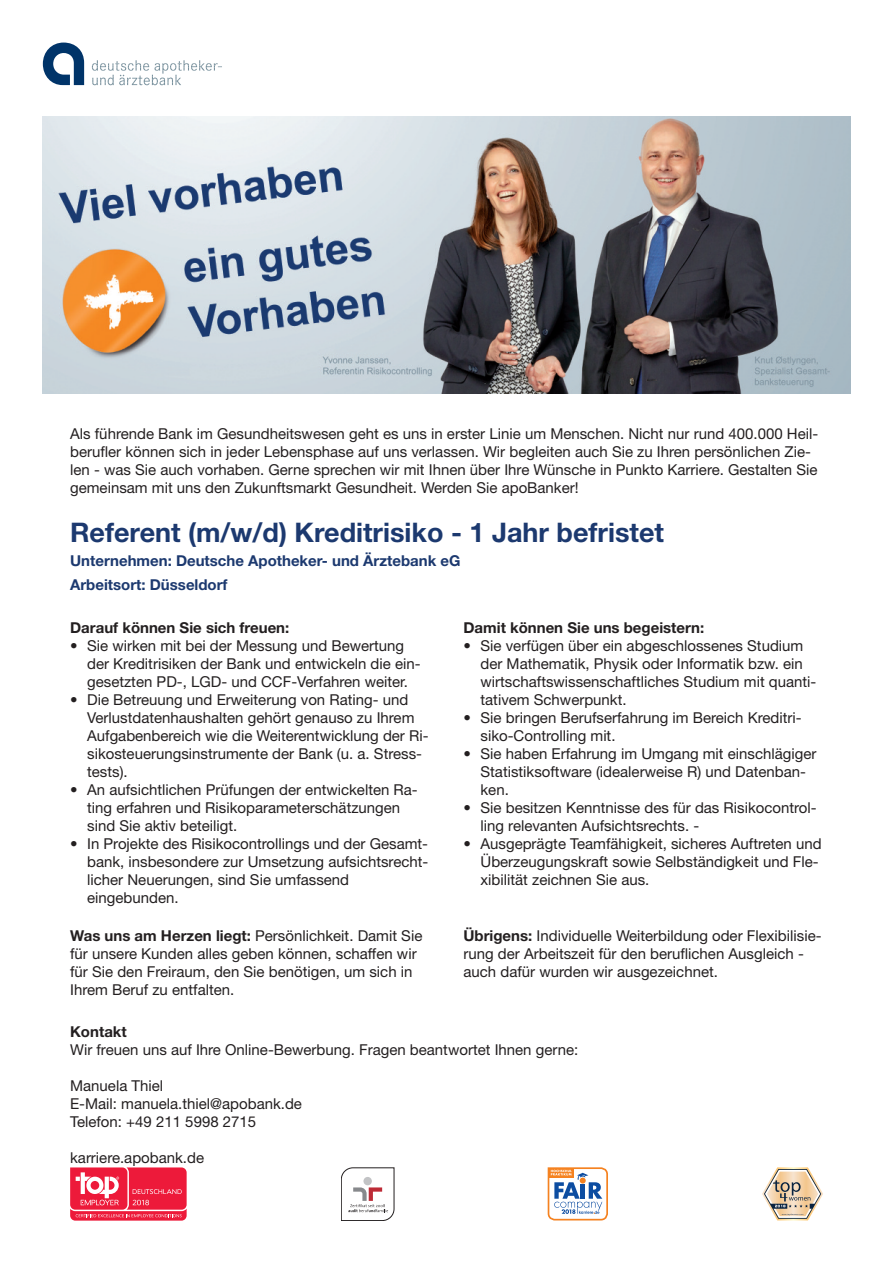
<style>
.page{position:relative;width:893px;height:1263px;background:#fff}
.page>*{position:absolute;margin:0;border:0;box-sizing:border-box;transform-origin:0 0}
.t1{font:700 27px "Helvetica Neue LT Com";color:#1c396f}
.t2{font:15px/18px "Helvetica Neue LT Com";color:#231f20}
.t3{font:700 15px/24px "Helvetica Neue LT Com";color:#1c396f}
.t4{font:700 15px "Helvetica Neue LT Com";color:#231f20}
.s1{font-weight:700}
</style>
<div class="page">
<svg style="left:43px;top:43px;width:41px;height:42px"></svg>
<svg style="left:92px;top:60px;width:130px;height:25px"></svg>
<img style="left:43px;top:117px;width:807px;height:276px">
<svg style="left:70px;top:1167px;width:117px;height:53px"></svg>
<svg style="left:341px;top:1167px;width:53px;height:53px"></svg>
<svg style="left:762px;top:1167px;width:61px;height:53px"></svg>
<svg style="left:548px;top:1167px;width:60px;height:53px"></svg>
<p class="t2" style="left:70px;top:424px;width:750px">Als führende Bank im Gesundheitswesen geht es uns in erster Linie um Menschen. Nicht nur rund 400.000 Heil&shy;berufler können sich in jeder Lebensphase auf uns verlassen. Wir begleiten auch Sie zu Ihren persönlichen Zie&shy;len - was Sie auch vorhaben. Gerne sprechen wir mit Ihnen über Ihre Wünsche in Punkto Karriere. Gestalten Sie gemeinsam mit uns den Zukunftsmarkt Gesundheit. Werden Sie apoBanker!</p>
<h1 class="t1" style="left:70px;top:515px;width:595px">Referent (m/w/d) Kreditrisiko - 1 Jahr befristet</h1>
<p class="t3" style="left:70px;top:548px;width:392px">Unternehmen: Deutsche Apotheker- und Ärztebank eG<br>Arbeitsort: Düsseldorf</p>
<p class="t4" style="left:70px;top:618px;width:221px">Darauf können Sie sich freuen:</p>
<p class="t2" style="left:87px;top:637px;width:335px;text-indent:-17px">• Sie wirken mit bei der Messung und Bewertung der Kreditrisiken der Bank und entwickeln die ein&shy;gesetzten PD-, LGD- und CCF-Verfahren weiter.</p>
<p class="t2" style="left:87px;top:691px;width:343px;text-indent:-17px">• Die Betreuung und Erweiterung von Rating- und Verlustdatenhaushalten gehört genauso zu Ihrem Aufgabenbereich wie die Weiterentwicklung der Ri&shy;sikosteuerungsinstrumente der Bank (u. a. Stress&shy;tests).</p>
<p class="t2" style="left:87px;top:781px;width:332px;text-indent:-17px">• An aufsichtlichen Prüfungen der entwickelten Ra&shy;ting erfahren und Risikoparameterschätzungen sind Sie aktiv beteiligt.</p>
<p class="t2" style="left:87px;top:835px;width:343px;text-indent:-17px">• In Projekte des Risikocontrollings und der Gesamt&shy;bank, insbesondere zur Umsetzung aufsichtsrecht&shy;licher Neuerungen, sind Sie umfassend eingebunden.</p>
<p class="t4" style="left:463px;top:618px;width:242px">Damit können Sie uns begeistern:</p>
<p class="t2" style="left:480px;top:637px;width:337px;text-indent:-17px">• Sie verfügen über ein abgeschlossenes Studium der Mathematik, Physik oder Informatik bzw. ein wirtschaftswissenschaftliches Studium mit quanti&shy;tativem Schwerpunkt.</p>
<p class="t2" style="left:480px;top:709px;width:323px;text-indent:-17px">• Sie bringen Berufserfahrung im Bereich Kreditri&shy;siko-Controlling mit.</p>
<p class="t2" style="left:480px;top:745px;width:337px;text-indent:-17px">• Sie haben Erfahrung im Umgang mit einschlägiger<br>Statistiksoftware (idealerweise R) und Datenban&shy;ken.</p>
<p class="t2" style="left:480px;top:799px;width:338px;text-indent:-17px">• Sie besitzen Kenntnisse des für das Risikocontrol&shy;ling relevanten Aufsichtsrechts. -</p>
<p class="t2" style="left:480px;top:835px;width:343px;text-indent:-17px">• Ausgeprägte Teamfähigkeit, sicheres Auftreten und<br>Überzeugungskraft sowie Selbständigkeit und Fle&shy;xibilität zeichnen Sie aus.</p>
<p class="t2" style="left:70px;top:926px;width:354px"><span class="s1">Was uns am Herzen liegt:</span> Persönlichkeit. Damit Sie für unsere Kunden alles geben können, schaffen wir für Sie den Freiraum, den Sie benötigen, um sich in Ihrem Beruf zu entfalten.</p>
<p class="t2" style="left:463px;top:926px;width:360px"><span class="s1">Übrigens:</span> Individuelle Weiterbildung oder Flexibilisie&shy;rung der Arbeitszeit für den beruflichen Ausgleich - auch dafür wurden wir ausgezeichnet.</p>
<p class="t4" style="left:70px;top:1022px;width:58px">Kontakt</p>
<p class="t2" style="left:70px;top:1041px;width:510px">Wir freuen uns auf Ihre Online-Bewerbung. Fragen beantwortet Ihnen gerne:</p>
<p class="t2" style="left:70px;top:1077px;width:233px">Manuela Thiel<br>E-Mail: manuela.thiel@apobank.de<br>Telefon: +49 211 5998 2715</p>
<p class="t2" style="left:70px;top:1149px;width:135px">karriere.apobank.de</p>
</div>
